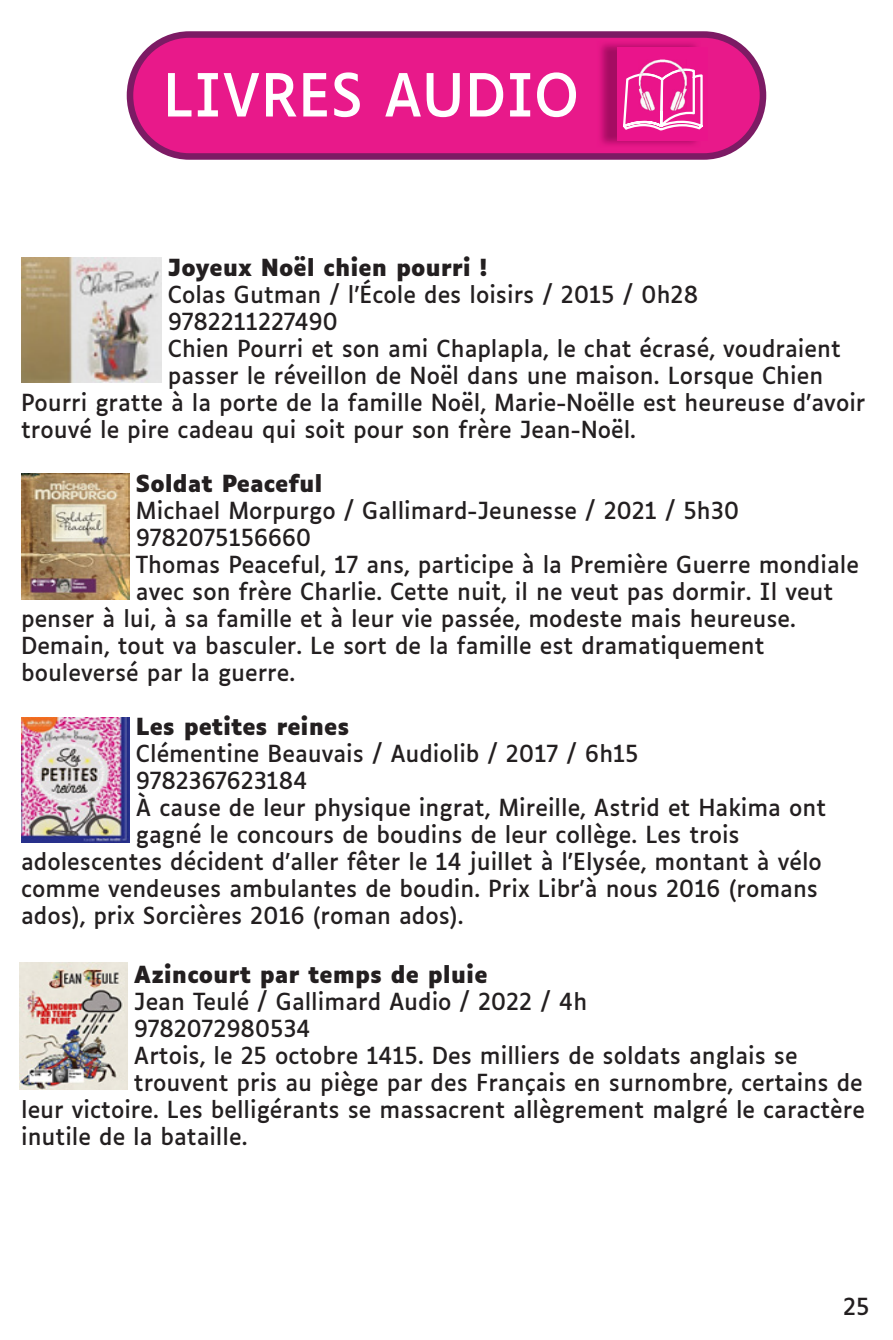
<style>
.page{position:relative;width:893px;height:1340px;background:#fff}
.page>*{position:absolute;margin:0;border:0;box-sizing:border-box;transform-origin:0 0}
.t1{font:56.93px "Luciole";color:#fff}
.résumé{font:22.5px "Luciole";color:#231f20}
.Titre_livre{font:700 22.5px "Luciole";color:#231f20}
.Titre_livre-2{font:22.5px "Luciole";color:#231f20}
.résumé-2{font:22.5px "Luciole";letter-spacing:-.02em;color:#231f20}
</style>
<div class="page">
<img style="left:21px;top:258px;width:140px;height:124px">
<img style="left:21px;top:473px;width:109px;height:126px">
<img style="left:21px;top:717px;width:109px;height:125px">
<img style="left:19px;top:962px;width:109px;height:127px">
<div style="left:132px;top:35px;width:631px;height:121px;background:#e8198a;border-radius:60px"></div>
<div style="left:127px;top:31px;width:639px;height:129px;border:7px solid #7c1b64;border-radius:60px"></div>
<img style="left:600px;top:43px;width:97px;height:102px">
<div style="left:617px;top:47px;width:91px;height:94px;background:#ea148b"></div>
<svg style="left:623px;top:69px;width:80px;height:61px"></svg>
<img style="left:642px;top:60px;width:45px;height:9px">
<img style="left:639px;top:69px;width:48px;height:42px">
<h1 class="t1" style="left:163px;top:44px;width:417px">LIVRES AUDIO</h1>
<p class="Titre_livre" style="left:168px;top:255px;width:321px">Joyeux Noël chien pourri !</p>
<p class="résumé" style="left:168px;top:274px;width:532px">Colas Gutman / l’École des loisirs / 2015 / 0h28</p>
<p class="résumé" style="left:168px;top:301px;width:172px">9782211227490</p>
<p class="résumé" style="left:168px;top:328px;width:674px">Chien Pourri et son ami Chaplapla, le chat écrasé, voudraient</p>
<p class="résumé" style="left:168px;top:355px;width:657px">passer le réveillon de Noël dans une maison. Lorsque Chien</p>
<p class="résumé" style="left:21px;top:382px;width:846px">Pourri gratte à la porte de la famille Noël, Marie-Noëlle est heureuse d'avoir</p>
<p class="résumé" style="left:21px;top:409px;width:616px">trouvé le pire cadeau qui soit pour son frère Jean-Noël.</p>
<p class="Titre_livre" style="left:136px;top:471px;width:188px">Soldat Peaceful</p>
<p class="résumé" style="left:136px;top:490px;width:605px">Michael Morpurgo / Gallimard-Jeunesse / 2021 / 5h30</p>
<p class="résumé-2" style="left:136px;top:517px;width:177px">9782075156660</p>
<p class="résumé" style="left:136px;top:544px;width:724px">Thomas Peaceful, 17 ans, participe à la Première Guerre mondiale</p>
<p class="résumé" style="left:136px;top:571px;width:699px">avec son frère Charlie. Cette nuit, il ne veut pas dormir. Il veut</p>
<p class="résumé" style="left:21px;top:598px;width:776px">penser à lui, à sa famille et à leur vie passée, modeste mais heureuse.</p>
<p class="résumé" style="left:21px;top:625px;width:745px">Demain, tout va basculer. Le sort de la famille est dramatiquement</p>
<p class="résumé" style="left:21px;top:652px;width:276px">bouleversé par la guerre.</p>
<p class="Titre_livre" style="left:136px;top:714px;width:215px">Les petites reines</p>
<p class="Titre_livre-2" style="left:136px;top:733px;width:504px">Clémentine Beauvais / Audiolib / 2017 / 6h15</p>
<p class="résumé" style="left:136px;top:760px;width:173px">9782367623184</p>
<p class="résumé" style="left:136px;top:787px;width:692px">À cause de leur physique ingrat, Mireille, Astrid et Hakima ont</p>
<p class="résumé" style="left:136px;top:814px;width:605px">gagné le concours de boudins de leur collège. Les trois</p>
<p class="résumé" style="left:21px;top:841px;width:802px">adolescentes décident d'aller fêter le 14 juillet à l'Elysée, montant à vélo</p>
<p class="résumé" style="left:21px;top:868px;width:798px">comme vendeuses ambulantes de boudin. Prix Libr'à nous 2016 (romans</p>
<p class="résumé" style="left:21px;top:895px;width:444px">ados), prix Sorcières 2016 (roman ados).</p>
<p class="Titre_livre" style="left:134px;top:962px;width:355px">Azincourt par temps de pluie</p>
<p class="résumé" style="left:134px;top:981px;width:455px">Jean Teulé / Gallimard Audio / 2022 / 4h</p>
<p class="résumé" style="left:134px;top:1008px;width:179px">9782072980534</p>
<p class="résumé" style="left:134px;top:1035px;width:665px">Artois, le 25 octobre 1415. Des milliers de soldats anglais se</p>
<p class="résumé" style="left:134px;top:1062px;width:730px">trouvent pris au piège par des Français en surnombre, certains de</p>
<p class="résumé" style="left:21px;top:1089px;width:845px">leur victoire. Les belligérants se massacrent allègrement malgré le caractère</p>
<p class="résumé" style="left:21px;top:1116px;width:228px">inutile de la bataille.</p>
<p class="résumé" style="left:843px;top:1286px;width:28px">25</p>
</div>
